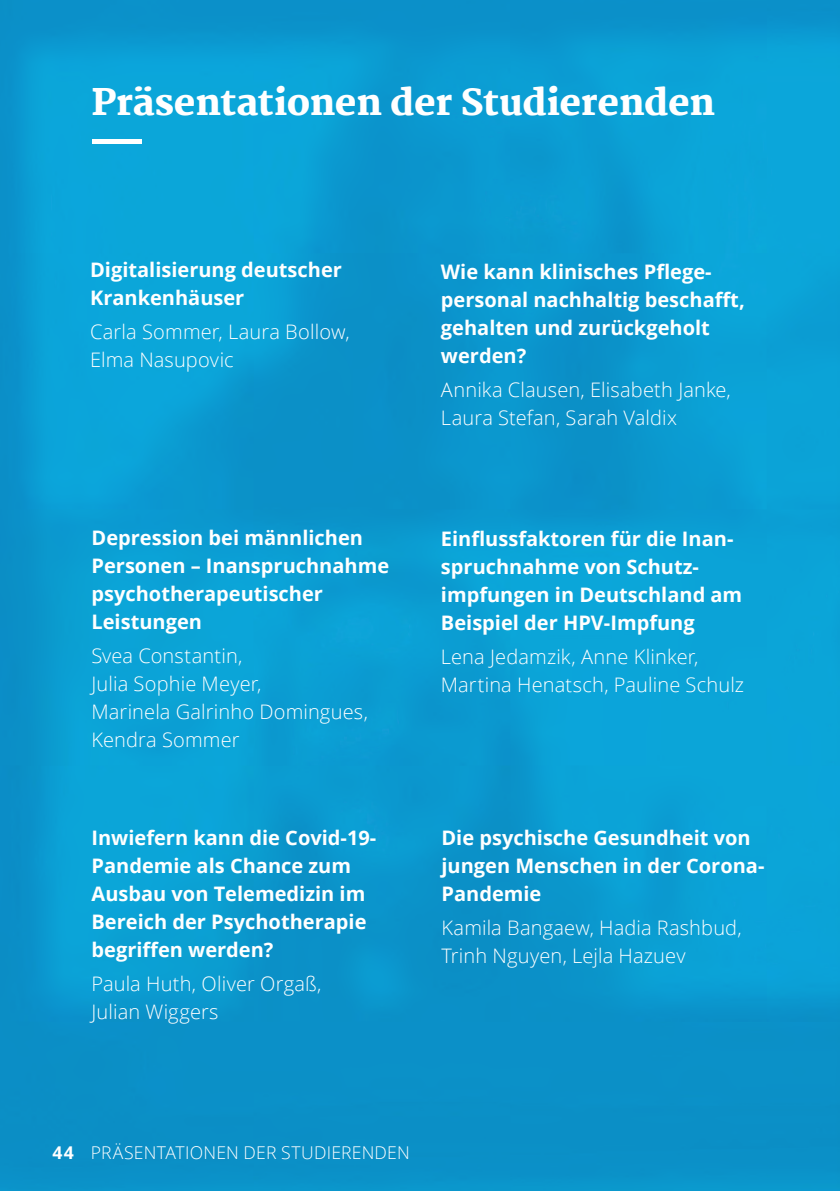
<style>
.page{position:relative;width:840px;height:1191px;background:#fff}
.page>*{position:absolute;margin:0;border:0;box-sizing:border-box;transform-origin:0 0}
.t1{font:800 36px "Martel";letter-spacing:-.01em;color:#fff}
.t2{font:700 20px/28px "Open Sans";color:#fff}
.t3{font:300 20px/28px "Open Sans";letter-spacing:.005em;color:#fff}
.t4{font:300 17.6px "Open Sans";letter-spacing:.01em;color:#fff}
.s1{font-weight:700}
</style>
<div class="page">
<img style="left:0;top:0;width:839px;height:1191px">
<hr style="left:92px;top:139px;width:50px;height:4px;background:#fff">
<h1 class="t1" style="left:92px;top:81px;width:624px">Präsentationen der Studierenden</h1>
<p class="t2" style="left:90px;top:255px;width:253px">Digitalisierung deutscher<br>Krankenhäuser</p>
<p class="t3" style="left:90px;top:317px;width:261px">Carla Sommer, Laura Bollow,<br>Elma Nasupovic</p>
<p class="t2" style="left:91px;top:523px;width:299px">Depression bei männlichen<br>Personen – Inanspruchnahme psychotherapeutischer<br>Leistungen</p>
<p class="t3" style="left:91px;top:641px;width:278px">Svea Constantin,<br>Julia Sophie Meyer,<br>Marinela Galrinho Domingues,<br>Kendra Sommer</p>
<p class="t2" style="left:91px;top:823px;width:286px">Inwiefern kann die Covid-19-<br>Pandemie als Chance zum<br>Ausbau von Telemedizin im<br>Bereich der Psychotherapie begriffen werden?</p>
<p class="t3" style="left:91px;top:969px;width:231px">Paula Huth, Oliver Orgaß,<br>Julian Wiggers</p>
<p class="t2" style="left:440px;top:257px;width:305px">Wie kann klinisches Pflege&shy;personal nachhaltig beschafft, gehalten und zurückgeholt werden?</p>
<p class="t3" style="left:440px;top:375px;width:291px">Annika Clausen, Elisabeth Janke,<br>Laura Stefan, Sarah Valdix</p>
<p class="t2" style="left:440px;top:524px;width:303px">Einflussfaktoren für die Inan&shy;spruchnahme von Schutz&shy;impfungen in Deutschland am<br>Beispiel der HPV-Impfung</p>
<p class="t3" style="left:440px;top:642px;width:304px">Lena Jedamzik, Anne Klinker,<br>Martina Henatsch, Pauline Schulz</p>
<p class="t2" style="left:441px;top:823px;width:324px">Die psychische Gesundheit von jungen Menschen in der Corona-<br>Pandemie</p>
<p class="t3" style="left:441px;top:913px;width:301px">Kamila Bangaew, Hadia Rashbud,<br>Trinh Nguyen, Lejla Hazuev</p>
<p class="t4" style="left:53px;top:1140px;width:358px"><span class="s1">44</span> PRÄSENTATIONEN DER STUDIERENDEN</p>
</div>
